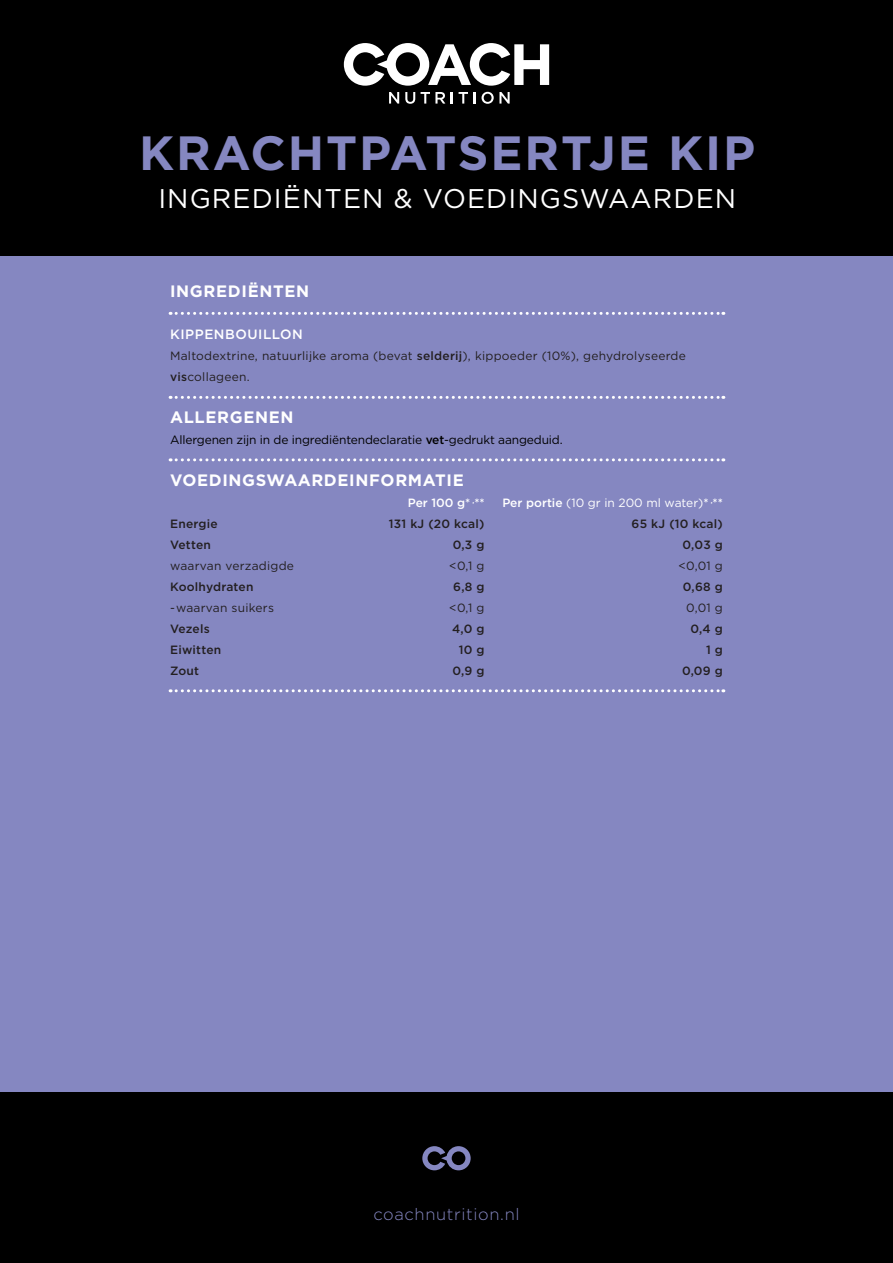
<style>
.page{position:relative;width:893px;height:1263px;background:#fff}
.page>*{position:absolute;margin:0;border:0;box-sizing:border-box;transform-origin:0 0}
.t1{font:700 48px "Gotham";letter-spacing:.04em;color:#8587c1}
.t2{font:27px "Gotham";letter-spacing:.04em;color:#fff}
.SUBKOPJE{font:700 16.5px "Gotham";letter-spacing:.04em;color:#fff}
.t3{font:300 16.5px "Gotham";letter-spacing:.04em;color:#8587c1}
.PLATTE_TEKST{font:500 13.5px "Gotham";letter-spacing:.04em;color:#fff}
.INGREDIENTEN{font:500 12px "Gotham";letter-spacing:.02em;color:#231f20}
.PLATTE_TEKST-2{font:12px/21px "Gotham";letter-spacing:.02em;color:#231f20}
.SUBKOPJE-2{font:12px "Gotham";letter-spacing:-.01em;color:#000}
.INGREDIENTEN-2{font:12px "Gotham";letter-spacing:.02em;color:#231f20}
.INGREDIENTEN-3{font:12px "Gotham";color:#fff}
.INGREDIENTEN-4{font:500 12px "Gotham";color:#fff}
.s1{font-weight:500}
</style>
<div class="page">
<div style="left:0;top:120px;width:893px;height:977px;background:#8587c1"></div>
<div style="left:0;top:1093px;width:893px;height:170px;background:#000"></div>
<div style="left:0;top:0;width:893px;height:255px;background:#000"></div>
<svg style="left:344px;top:43px;width:205px;height:43px"></svg>
<svg style="left:389px;top:92px;width:10px;height:12px"></svg>
<svg style="left:405px;top:92px;width:10px;height:12px"></svg>
<svg style="left:421px;top:92px;width:24px;height:12px"></svg>
<svg style="left:451px;top:92px;width:2px;height:12px"></svg>
<svg style="left:459px;top:92px;width:9px;height:12px"></svg>
<svg style="left:474px;top:92px;width:2px;height:12px"></svg>
<svg style="left:482px;top:92px;width:28px;height:12px"></svg>
<svg style="left:422px;top:1146px;width:49px;height:24px"></svg>
<svg style="left:170px;top:458px;width:554px;height:3px"></svg>
<svg style="left:170px;top:689px;width:554px;height:3px"></svg>
<svg style="left:170px;top:312px;width:554px;height:3px"></svg>
<svg style="left:170px;top:396px;width:554px;height:3px"></svg>
<p class="t1" style="left:139px;top:124px;width:618px">KRACHTPATSERTJE KIP</p>
<p class="t2" style="left:158px;top:182px;width:579px">INGREDIËNTEN &amp; VOEDINGSWAARDEN</p>
<p class="SUBKOPJE" style="left:170px;top:281px;width:141px">INGREDIËNTEN</p>
<p class="PLATTE_TEKST" style="left:170px;top:326px;width:134px">KIPPENBOUILLON</p>
<p class="PLATTE_TEKST-2" style="left:170px;top:345px;width:517px">Maltodextrine, natuurlijke aroma (bevat <span class="s1">selderij</span>), kippoeder (10%), gehydrolyseerde <span class="s1">vis</span>collageen.</p>
<p class="SUBKOPJE" style="left:170px;top:407px;width:125px">ALLERGENEN</p>
<p class="SUBKOPJE-2" style="left:170px;top:433px;width:394px">Allergenen zijn in de ingrediëntendeclaratie <span class="s1">vet</span>-gedrukt aangeduid.</p>
<p class="SUBKOPJE" style="left:170px;top:470px;width:295px">VOEDINGSWAARDEINFORMATIE</p>
<p class="INGREDIENTEN-4" style="left:408px;top:496px;width:78px">Per 100 g* <sup>,</sup>**</p>
<p class="INGREDIENTEN-3" style="left:502px;top:496px;width:222px"><span class="s1">Per portie</span> (10 gr in 200 ml water)<span class="s1">*</span> <sup>,</sup><span class="s1">**</span></p>
<p class="INGREDIENTEN" style="left:170px;top:517px;width:49px">Energie</p>
<p class="INGREDIENTEN" style="left:389px;top:517px;width:97px">131 kJ (20 kcal)</p>
<p class="INGREDIENTEN" style="left:632px;top:517px;width:93px">65 kJ (10 kcal)</p>
<p class="INGREDIENTEN" style="left:170px;top:538px;width:42px">Vetten</p>
<p class="INGREDIENTEN" style="left:453px;top:538px;width:33px">0,3 g</p>
<p class="INGREDIENTEN" style="left:683px;top:538px;width:42px">0,03 g</p>
<p class="INGREDIENTEN-2" style="left:170px;top:559px;width:125px">waarvan verzadigde</p>
<p class="INGREDIENTEN-2" style="left:449px;top:559px;width:37px">&lt;0,1 g</p>
<p class="INGREDIENTEN-2" style="left:678px;top:559px;width:46px">&lt;0,01 g</p>
<p class="INGREDIENTEN" style="left:170px;top:580px;width:85px">Koolhydraten</p>
<p class="INGREDIENTEN" style="left:453px;top:580px;width:33px">6,8 g</p>
<p class="INGREDIENTEN" style="left:683px;top:580px;width:41px">0,68 g</p>
<p class="INGREDIENTEN-2" style="left:170px;top:601px;width:105px">-waarvan suikers</p>
<p class="INGREDIENTEN-2" style="left:449px;top:601px;width:37px">&lt;0,1 g</p>
<p class="INGREDIENTEN-2" style="left:686px;top:601px;width:38px">0,01 g</p>
<p class="INGREDIENTEN" style="left:170px;top:622px;width:41px">Vezels</p>
<p class="INGREDIENTEN" style="left:452px;top:622px;width:34px">4,0 g</p>
<p class="INGREDIENTEN" style="left:690px;top:622px;width:34px">0,4 g</p>
<p class="INGREDIENTEN" style="left:170px;top:643px;width:53px">Eiwitten</p>
<p class="INGREDIENTEN" style="left:459px;top:643px;width:27px">10 g</p>
<p class="INGREDIENTEN" style="left:706px;top:643px;width:18px">1 g</p>
<p class="INGREDIENTEN" style="left:170px;top:664px;width:31px">Zout</p>
<p class="INGREDIENTEN" style="left:452px;top:664px;width:34px">0,9 g</p>
<p class="INGREDIENTEN" style="left:682px;top:664px;width:42px">0,09 g</p>
<p class="t3" style="left:373px;top:1204px;width:148px">coachnutrition.nl</p>
</div>
